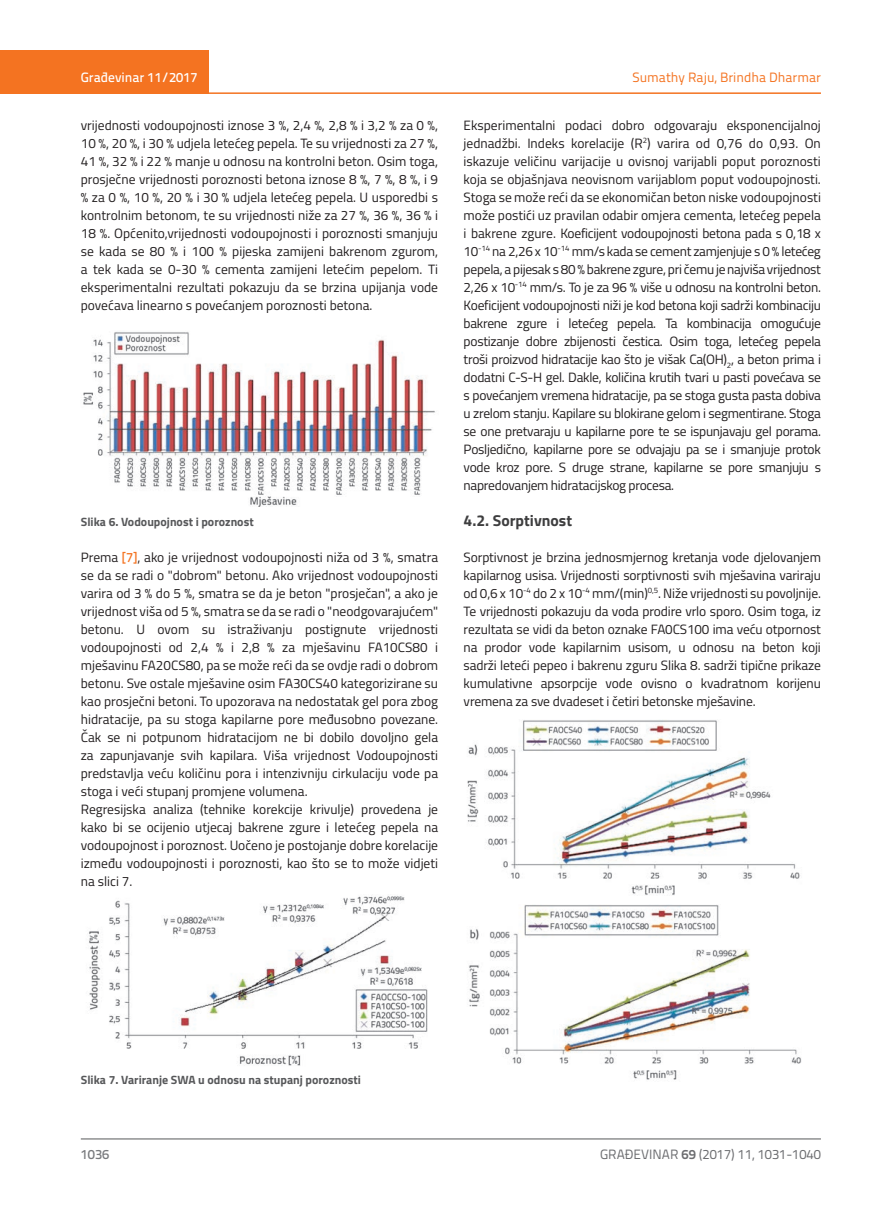
<style>
.page{position:relative;width:872px;height:1212px;background:#fff}
.page>*{position:absolute;margin:0;border:0;box-sizing:border-box;transform-origin:0 0}
.t1{font:700 15.75px "Titillium";color:#3e3e3f}
.t2{font:13.5px/18px "Titillium";color:#231f20;text-align:justify}
.t3{font:13.5px "Titillium Text 22 L";color:#6c6d70}
.t4{font:13.5px "Titillium Text 22 L";color:#f47321}
.t5{font:500 13.5px "Titillium Text 22 L";color:#fff}
.t6{font:500 13.5px "Titillium Text 22 L";color:#787a7d}
.t7{font:700 12px "Titillium";color:#57585a}
.s1{font-family:"Titillium Text 22 L";font-weight:500;color:#f47321}
.s2{font-weight:700}
</style>
<div class="page">
<div style="left:0;top:50px;width:208px;height:44px;background:#f47321"></div>
<hr style="left:0;top:92px;width:821px;height:2px;background:#f47321">
<hr style="left:81px;top:1139px;width:740px;height:1px;background:#57585a">
<img style="left:83px;top:331px;width:352px;height:175px">
<img style="left:89px;top:896px;width:339px;height:170px">
<img style="left:467px;top:720px;width:333px;height:175px">
<img style="left:469px;top:905px;width:333px;height:175px">
<p class="t5" style="left:81px;top:67px;width:118px">Građevinar 11/2017</p>
<p class="t2" style="left:81px;top:115px;width:359px">vrijednosti vodoupojnosti iznose 3 %, 2,4 %, 2,8 % i 3,2 % za 0 %, 10 %, 20 %, i 30 % udjela letećeg pepela. Te su vrijednosti za 27 %, 41 %, 32 % i 22 % manje u odnosu na kontrolni beton. Osim toga, prosječne vrijednosti poroznosti betona iznose 8 %, 7 %, 8 %, i 9 % za 0 %, 10 %, 20 % i 30 % udjela letećeg pepela. U usporedbi s kontrolnim betonom, te su vrijednosti niže za 27 %, 36 %, 36 % i 18 %. Općenito,vrijednosti vodoupojnosti i poroznosti smanjuju se kada se 80 % i 100 % pijeska zamijeni bakrenom zgurom, a tek kada se 0-30 % cementa zamijeni letećim pepelom. Ti eksperimentalni rezultati pokazuju da se brzina upijanja vode povećava linearno s povećanjem poroznosti betona.</p>
<p class="t7" style="left:81px;top:512px;width:174px">Slika 6. Vodoupojnost i poroznost</p>
<p class="t2" style="left:81px;top:547px;width:359px;text-align:left">Prema <span class="s1">[7]</span>, ako je vrijednost vodoupojnosti niža od 3 %, smatra se da se radi o "dobrom" betonu. Ako vrijednost vodoupojnosti varira od 3 % do 5 %, smatra se da je beton "prosječan", a ako je vrijednost viša od 5 %, smatra se da se radi o "neodgovarajućem" betonu. U ovom su istraživanju postignute vrijednosti vodoupojnosti od 2,4 % i 2,8 % za mješavinu FA10CS80 i mješavinu FA20CS80, pa se može reći da se ovdje radi o dobrom betonu. Sve ostale mješavine osim FA30CS40 kategorizirane su kao prosječni betoni. To upozorava na nedostatak gel pora zbog hidratacije, pa su stoga kapilarne pore međusobno povezane.<br>Čak se ni potpunom hidratacijom ne bi dobilo dovoljno gela za zapunjavanje svih kapilara. Viša vrijednost Vodoupojnosti predstavlja veću količinu pora i intenzivniju cirkulaciju vode pa stoga i veći stupanj promjene volumena.<br>Regresijska analiza (tehnike korekcije krivulje) provedena je kako bi se ocijenio utjecaj bakrene zgure i letećeg pepela na vodoupojnost i poroznost. Uočeno je postojanje dobre korelacije između vodoupojnosti i poroznosti, kao što se to može vidjeti na slici 7.</p>
<p class="t4" style="left:632px;top:68px;width:190px">Sumathy Raju, Brindha Dharmar</p>
<p class="t2" style="left:463px;top:115px;width:359px">Eksperimentalni podaci dobro odgovaraju eksponencijalnoj jednadžbi. Indeks korelacije (R<sup>2</sup>) varira od 0,76 do 0,93. On iskazuje veličinu varijacije u ovisnoj varijabli poput poroznosti koja se objašnjava neovisnom varijablom poput vodoupojnosti.<br>Stoga se može reći da se ekonomičan beton niske vodoupojnosti može postići uz pravilan odabir omjera cementa, letećeg pepela i bakrene zgure. Koeficijent vodoupojnosti betona pada s 0,18 x 10<sup>-14</sup> na 2,26 x 10<sup>-14</sup> mm/s kada se cement zamjenjuje s 0 % letećeg pepela, a pijesak s 80 % bakrene zgure, pri čemu je najviša vrijednost 2,26 x 10<sup>-14</sup> mm/s. To je za 96 % više u odnosu na kontrolni beton.<br>Koeficijent vodoupojnosti niži je kod betona koji sadrži kombinaciju bakrene zgure i letećeg pepela. Ta kombinacija omogućuje postizanje dobre zbijenosti čestica. Osim toga, letećeg pepela troši proizvod hidratacije kao što je višak Ca(OH)<sub>2</sub>, a beton prima i dodatni C-S-H gel. Dakle, količina krutih tvari u pasti povećava se s povećanjem vremena hidratacije, pa se stoga gusta pasta dobiva u zrelom stanju. Kapilare su blokirane gelom i segmentirane. Stoga se one pretvaraju u kapilarne pore te se ispunjavaju gel porama.<br>Posljedično, kapilarne pore se odvajaju pa se i smanjuje protok vode kroz pore. S druge strane, kapilarne se pore smanjuju s napredovanjem hidratacijskog procesa.</p>
<p class="t1" style="left:463px;top:508px;width:110px">4.2. Sorptivnost</p>
<p class="t2" style="left:463px;top:547px;width:359px">Sorptivnost je brzina jednosmjernog kretanja vode djelovanjem kapilarnog usisa. Vrijednosti sorptivnosti svih mješavina variraju od 0,6 x 10<sup>-4</sup> do 2 x 10<sup>-4</sup> mm/(min)<sup>0,5</sup>. Niže vrijednosti su povoljnije.<br>Te vrijednosti pokazuju da voda prodire vrlo sporo. Osim toga, iz rezultata se vidi da beton oznake FA0CS100 ima veću otpornost na prodor vode kapilarnim usisom, u odnosu na beton koji sadrži leteći pepeo i bakrenu zguru Slika 8. sadrži tipične prikaze kumulativne apsorpcije vode ovisno o kvadratnom korijenu vremena za sve dvadeset i četiri betonske mješavine.</p>
<p class="t7" style="left:81px;top:1071px;width:282px">Slika 7. Variranje SWA u odnosu na stupanj poroznosti</p>
<p class="t6" style="left:81px;top:1144px;width:30px">1036</p>
<p class="t3" style="left:600px;top:1144px;width:222px">GRAĐEVINAR <span class="s2">69</span> (2017) 11, 1031-1040</p>
</div>
